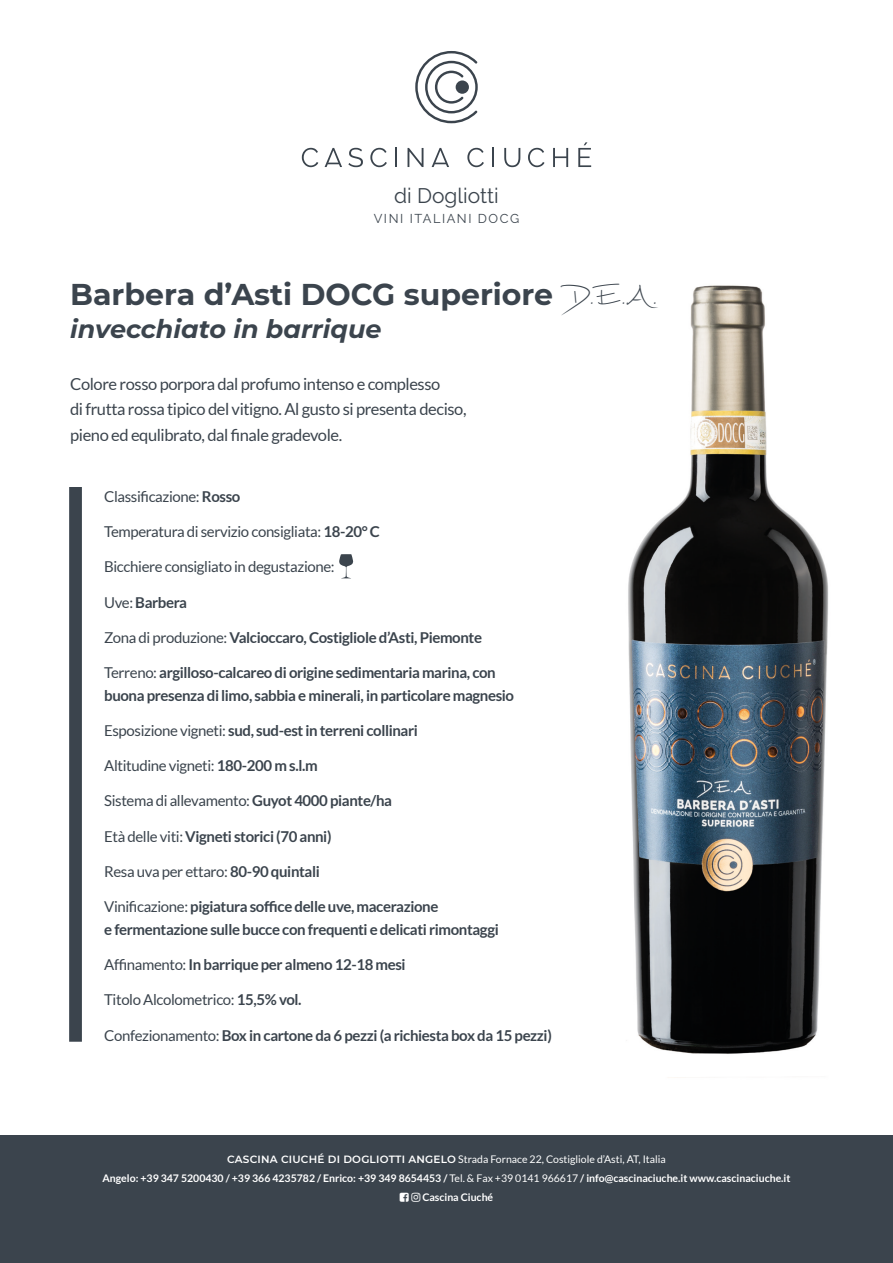
<style>
.page{position:relative;width:893px;height:1263px;background:#fff}
.page>*{position:absolute;margin:0;border:0;box-sizing:border-box;transform-origin:0 0}
.t1{font:700 30px "Montserrat";color:#3b444d}
.t2{font:italic 700 25.5px "Montserrat";color:#3b444d}
.t3{font:21px "Raleway";color:#3b444d}
.t4{font:16.5px/25.5px "Lato";letter-spacing:-.025em;color:#3b444d}
.t5{font:700 15px/22.5px "Lato";letter-spacing:-.025em;color:#3b444d}
.t6{font:15px "Lato";letter-spacing:-.025em;color:#3b444d}
.t7{font:12.75px "Raleway";letter-spacing:.12em;color:#3b444d}
.t8{font:700 10.5px "Lato";color:#fff}
.t9{font:10.5px "Lato";color:#fff}
.s1{font-family:"Mathilde";font-weight:400;font-size:43.5px}
.s2{font-weight:700}
.s3{font-weight:400}
.s4{font-family:"Montserrat";font-weight:600}
</style>
<div class="page">
<div style="left:0;top:1135px;width:893px;height:128px;background:#3b444d"></div>
<svg style="left:302px;top:148px;width:16px;height:19px"></svg>
<svg style="left:348px;top:148px;width:15px;height:19px"></svg>
<svg style="left:370px;top:148px;width:17px;height:19px"></svg>
<svg style="left:395px;top:148px;width:2px;height:19px"></svg>
<svg style="left:408px;top:148px;width:15px;height:19px"></svg>
<svg style="left:467px;top:148px;width:17px;height:19px"></svg>
<svg style="left:492px;top:148px;width:2px;height:19px"></svg>
<svg style="left:504px;top:148px;width:16px;height:19px"></svg>
<svg style="left:528px;top:148px;width:16px;height:19px"></svg>
<svg style="left:553px;top:148px;width:15px;height:19px"></svg>
<svg style="left:578px;top:142px;width:13px;height:25px"></svg>
<svg style="left:325px;top:148px;width:17px;height:19px"></svg>
<svg style="left:432px;top:148px;width:17px;height:19px"></svg>
<svg style="left:415px;top:51px;width:63px;height:72px"></svg>
<img style="left:628px;top:285px;width:201px;height:793px">
<svg style="left:339px;top:554px;width:15px;height:24px"></svg>
<div style="left:69px;top:487px;width:13px;height:555px;background:#3b444d"></div>
<h3 class="t3" style="left:394px;top:183px;width:106px">di Dogliotti</h3>
<p class="t7" style="left:374px;top:211px;width:147px">VINI ITALIANI DOCG</p>
<p class="t1" style="left:70px;top:273px;width:589px">Barbera d’Asti DOCG superiore <span class="s1">D.E.A.</span></p>
<p class="t2" style="left:70px;top:311px;width:313px">invecchiato in barrique</p>
<p class="t4" style="left:70px;top:371px;width:398px">Colore rosso porpora dal profumo intenso e complesso<br>di frutta rossa tipico del vitigno. Al gusto si presenta deciso, pieno ed equlibrato, dal finale gradevole.</p>
<p class="t6" style="left:104px;top:488px;width:138px">Classificazione: <span class="s2">Rosso</span></p>
<p class="t6" style="left:104px;top:523px;width:277px">Temperatura di servizio consigliata: <span class="s2">18-20° C</span></p>
<p class="t6" style="left:104px;top:559px;width:232px">Bicchiere consigliato in degustazione:</p>
<p class="t5" style="left:104px;top:591px;width:84px"><span class="s3">Uve:</span> Barbera</p>
<p class="t5" style="left:104px;top:626px;width:379px"><span class="s3">Zona di produzione:</span> Valcioccaro, Costigliole d’Asti, Piemonte</p>
<p class="t5" style="left:104px;top:661px;width:411px"><span class="s3">Terreno:</span> argilloso-calcareo di origine sedimentaria marina, con buona presenza di limo, sabbia e minerali, in particolare magnesio</p>
<p class="t5" style="left:104px;top:719px;width:315px"><span class="s3">Esposizione vigneti:</span> sud, sud-est in terreni collinari</p>
<p class="t6" style="left:104px;top:757px;width:215px">Altitudine vigneti: <span class="s2">180-200 m s.l.m</span></p>
<p class="t6" style="left:104px;top:793px;width:289px">Sistema di allevamento: <span class="s2">Guyot 4000 piante/ha</span></p>
<p class="t5" style="left:104px;top:825px;width:229px"><span class="s3">Età delle viti:</span> Vigneti storici (70 anni)</p>
<p class="t6" style="left:104px;top:863px;width:217px">Resa uva per ettaro: <span class="s2">80-90 quintali</span></p>
<p class="t5" style="left:104px;top:895px;width:396px"><span class="s3">Vinificazione:</span> pigiatura soffice delle uve, macerazione<br>e fermentazione sulle bucce con frequenti e delicati rimontaggi</p>
<p class="t5" style="left:104px;top:953px;width:303px"><span class="s3">Affinamento:</span> In barrique per almeno 12-18 mesi</p>
<p class="t6" style="left:104px;top:991px;width:199px">Titolo Alcolometrico: <span class="s2">15,5% vol.</span></p>
<p class="t5" style="left:104px;top:1023px;width:449px"><span class="s3">Confezionamento:</span> Box in cartone da 6 pezzi (a richiesta box da 15 pezzi)</p>
<p class="t9" style="left:227px;top:1153px;width:440px"><span class="s4">CASCINA CIUCHÉ DI DOGLIOTTI ANGELO</span> Strada Fornace 22, Costigliole d’Asti, AT, Italia</p>
<p class="t8" style="left:102px;top:1172px;width:690px">Angelo: +39 347 5200430 / +39 366 4235782 / Enrico: +39 349 8654453 / <span class="s3">Tel. &amp; Fax +39 0141 966617</span> / info@cascinaciuche.it www.cascinaciuche.it</p>
<p class="t8" style="left:422px;top:1191px;width:72px">Cascina Ciuché</p>
</div>
